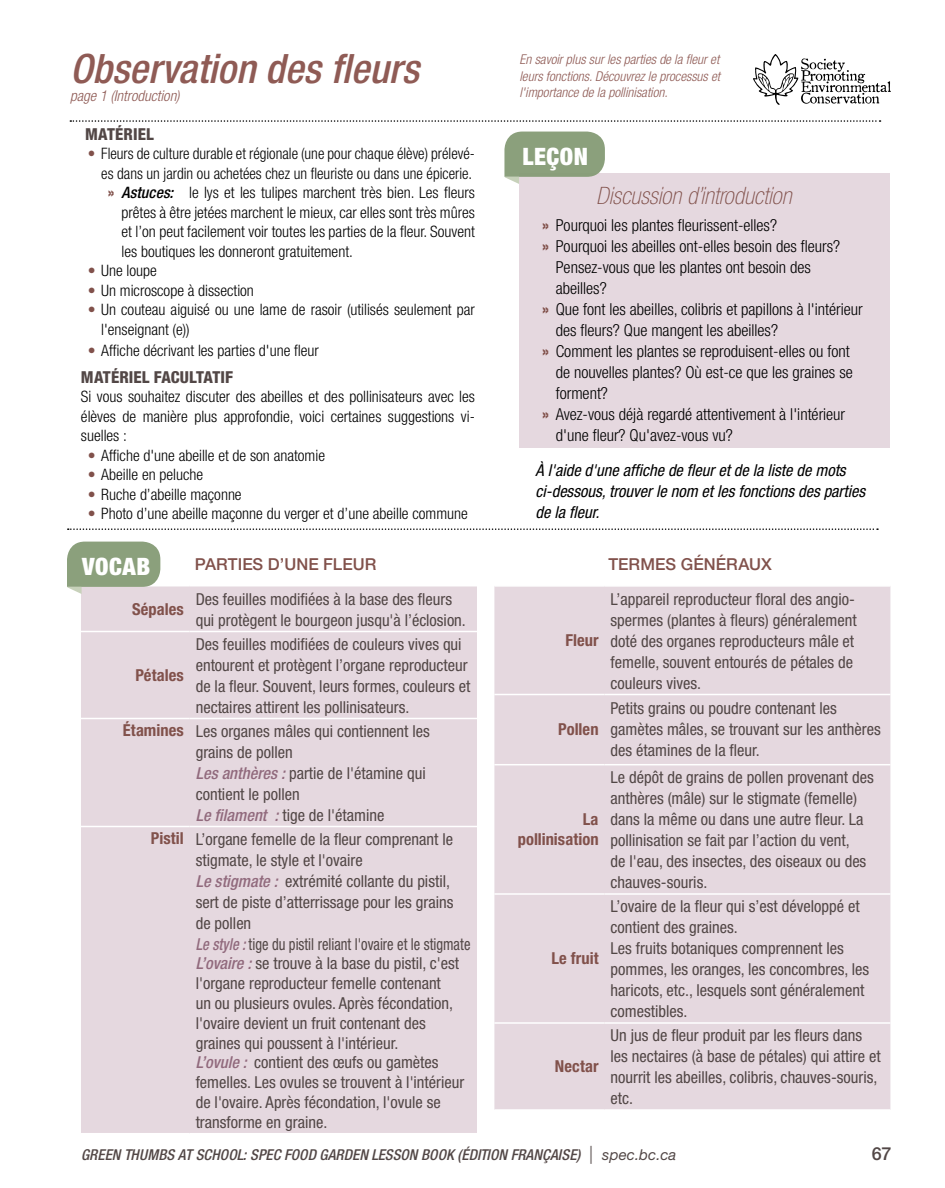
<style>
.page{position:relative;width:945px;height:1188px;background:#fff}
.page>*{position:absolute;margin:0;border:0;box-sizing:border-box;transform-origin:0 0}
.main_title{font:italic 500 condensed 40.5px "Helvetica Neue LT Std";color:#8f5b55}
.intro_and_closure{font:italic 100 condensed 24px "Helvetica Neue LT Std";letter-spacing:.005em;color:#81514b}
.new_headings{font:900 condensed 24px "Helvetica Neue LT Std";letter-spacing:.025em;color:#fff}
.t1{font:500 18px "Helvetica Neue LT Std";color:#524746}
.new_vocab_defns{font:condensed 16.5px/21px "Helvetica Neue LT Std";color:#524746}
.t2{font:300 condensed 16.5px/21px "Helvetica Neue LT Std";color:#000}
.helvetica_47_11pt{font:italic condensed 16.5px/21px "Helvetica Neue LT Std";color:#000}
.vocab_terms{font:700 condensed 16.5px/19.8px "Helvetica Neue LT Std";letter-spacing:.005em;color:#81514b;text-align:right}
.new_vocab_defns-2{font:condensed 16.5px "Helvetica Neue LT Std";color:#524746;scale:.88 1}
.new_subheadings{font:800 condensed 16.5px "Helvetica Neue LT Std";color:#524746}
.medium_all_caps{font:500 16.5px "Helvetica Neue LT Std";color:#81514b}
.vocab_terms-2{font:500 16.5px "Helvetica Neue LT Std";letter-spacing:.005em;color:#81514b}
.helvetica_47_11pt-2{font:300 condensed 15.75px/19.5px "Helvetica Neue LT Std";color:#000;text-align:justify}
.helvetica_47_11pt-3{font:300 condensed 15.75px/19.5px "Helvetica Neue LT Std";color:#000;text-align:right;scale:.96 1}
.t3{font:italic 500 condensed 15px "Helvetica Neue LT Std";letter-spacing:.005em;color:#524746}
.main_title-2{font:italic 300 condensed 15px "Helvetica Neue LT Std";color:#8f5b55}
.helvetica_47_11pt-4{font:italic 300 condensed 13.5px/16.5px "Helvetica Neue LT Std";color:#8f5b55;text-align:justify}
.s1{font-weight:500;color:#81514b}
.s2{font-weight:700;color:#81514b}
.s3{font-weight:500;font-style:italic}
.s4{font-weight:500;font-style:italic;color:#916a7d}
.s5{font-weight:300;font-stretch:normal;font-size:18px}
.s6{font-weight:400;font-stretch:normal}
</style>
<div class="page">
<div style="left:519px;top:174px;width:371px;height:274px;background:#e5d8df"></div>
<svg style="left:753px;top:54px;width:138px;height:51px"></svg>
<svg style="left:70px;top:120px;width:811px;height:2px"></svg>
<svg style="left:68px;top:528px;width:810px;height:2px"></svg>
<div style="left:494px;top:587px;width:396px;height:522px;background:#e5d8df"></div>
<hr style="left:494px;top:694px;width:111px;height:1px;background:#fff">
<hr style="left:605px;top:694px;width:285px;height:1px;background:#fff">
<hr style="left:494px;top:764px;width:111px;height:1px;background:#fff">
<hr style="left:605px;top:764px;width:285px;height:1px;background:#fff">
<hr style="left:494px;top:893px;width:111px;height:2px;background:#fff">
<hr style="left:605px;top:893px;width:285px;height:2px;background:#fff">
<hr style="left:494px;top:1022px;width:111px;height:2px;background:#fff">
<hr style="left:605px;top:1022px;width:285px;height:2px;background:#fff">
<div style="left:81px;top:586px;width:396px;height:547px;background:#e5d8df"></div>
<hr style="left:81px;top:631px;width:109px;height:1px;background:#fff">
<hr style="left:190px;top:631px;width:287px;height:1px;background:#fff">
<hr style="left:81px;top:718px;width:109px;height:1px;background:#fff">
<hr style="left:190px;top:718px;width:287px;height:1px;background:#fff">
<hr style="left:81px;top:826px;width:109px;height:1px;background:#fff">
<hr style="left:190px;top:826px;width:287px;height:1px;background:#fff">
<svg style="left:504px;top:132px;width:101px;height:52px"></svg>
<svg style="left:67px;top:542px;width:93px;height:52px;background:#9bab8e"></svg>
<p class="main_title" style="left:70px;top:44px;width:350px">Observation des fleurs</p>
<p class="main_title-2" style="left:70px;top:87px;width:111px">page 1 (Introduction)</p>
<p class="new_subheadings" style="left:85px;top:123px;width:70px">MATÉRIEL</p>
<p class="helvetica_47_11pt-3" style="left:88px;top:144px;width:405px"><span class="s1">•</span> Fleurs de culture durable et régionale (une pour chaque élève) prélevé&shy;es dans un jardin ou achetées chez un fleuriste ou dans une épicerie.</p>
<p class="helvetica_47_11pt-2" style="left:121px;top:183px;width:355px;text-indent:-14px"><span class="s2">»</span> <span class="s3">Astuces:</span> le lys et les tulipes marchent très bien. Les fleurs prêtes à être jetées marchent le mieux, car elles sont très mûres et l’on peut facilement voir toutes les parties de la fleur. Souvent les boutiques les donneront gratuitement.</p>
<p class="helvetica_47_11pt-2" style="left:88px;top:261px;width:71px"><span class="s1">•</span> Une loupe</p>
<p class="helvetica_47_11pt-2" style="left:88px;top:280px;width:168px"><span class="s1">•</span> Un microscope à dissection</p>
<p class="helvetica_47_11pt-2" style="left:101px;top:300px;width:375px;text-indent:-14px"><span class="s1">•</span> Un couteau aiguisé ou une lame de rasoir (utilisés seulement par l'enseignant (e))</p>
<p class="helvetica_47_11pt-2" style="left:88px;top:340px;width:233px"><span class="s1">•</span> Affiche décrivant les parties d'une fleur</p>
<p class="new_subheadings" style="left:81px;top:366px;width:154px">MATÉRIEL FACULTATIF</p>
<p class="helvetica_47_11pt-2" style="left:81px;top:387px;width:396px">Si vous souhaitez discuter des abeilles et des pollinisateurs avec les élèves de manière plus approfondie, voici certaines suggestions vi&shy;suelles :</p>
<p class="helvetica_47_11pt-2" style="left:88px;top:445px;width:239px"><span class="s1">•</span> Affiche d'une abeille et de son anatomie</p>
<p class="helvetica_47_11pt-2" style="left:88px;top:465px;width:117px"><span class="s1">•</span> Abeille en peluche</p>
<p class="helvetica_47_11pt-2" style="left:88px;top:484px;width:155px"><span class="s1">•</span> Ruche d’abeille maçonne</p>
<p class="helvetica_47_11pt-2" style="left:88px;top:504px;width:382px"><span class="s1">•</span> Photo d’une abeille maçonne du verger et d’une abeille commune</p>
<p class="helvetica_47_11pt-4" style="left:519px;top:52px;width:202px">En savoir plus sur les parties de la fleur et leurs fonctions. Découvrez le processus et l'importance de la pollinisation.</p>
<p class="new_headings" style="left:522px;top:141px;width:67px">LEÇON</p>
<p class="intro_and_closure" style="left:596px;top:182px;width:197px">Discussion d’introduction</p>
<p class="t2" style="left:542px;top:215px;width:236px"><span class="s2">»</span> Pourquoi les plantes fleurissent-elles?</p>
<p class="t2" style="left:556px;top:236px;width:286px;text-indent:-14px"><span class="s2">»</span> Pourquoi les abeilles ont-elles besoin des fleurs?<br>Pensez-vous que les plantes ont besoin des abeilles?</p>
<p class="t2" style="left:556px;top:299px;width:308px;text-indent:-14px"><span class="s2">»</span> Que font les abeilles, colibris et papillons à l'intérieur des fleurs? Que mangent les abeilles?</p>
<p class="t2" style="left:556px;top:341px;width:299px;text-indent:-14px"><span class="s2">»</span> Comment les plantes se reproduisent-elles ou font de nouvelles plantes? Où est-ce que les graines se forment?</p>
<p class="t2" style="left:556px;top:404px;width:291px;text-indent:-14px"><span class="s2">»</span> Avez-vous déjà regardé attentivement à l'intérieur d'une fleur? Qu'avez-vous vu?</p>
<p class="helvetica_47_11pt" style="left:535px;top:460px;width:331px">À l'aide d'une affiche de fleur et de la liste de mots ci-dessous, trouver le nom et les fonctions des parties de la fleur.</p>
<p class="new_headings" style="left:82px;top:552px;width:70px">VOCAB</p>
<p class="medium_all_caps" style="left:195px;top:554px;width:183px">PARTIES D’UNE FLEUR</p>
<p class="vocab_terms-2" style="left:608px;top:554px;width:165px">TERMES GÉNÉRAUX</p>
<p class="vocab_terms" style="left:132px;top:599px;width:53px">Sépales</p>
<p class="new_vocab_defns" style="left:196px;top:588px;width:272px">Des feuilles modifiées à la base des fleurs qui protègent le bourgeon jusqu'à l’éclosion.</p>
<p class="vocab_terms" style="left:135px;top:665px;width:50px">Pétales</p>
<p class="new_vocab_defns" style="left:196px;top:633px;width:276px">Des feuilles modifiées de couleurs vives qui entourent et protègent l’organe reproducteur de la fleur. Souvent, leurs formes, couleurs et nectaires attirent les pollinisateurs.</p>
<p class="vocab_terms" style="left:123px;top:720px;width:62px">Étamines</p>
<p class="new_vocab_defns" style="left:196px;top:720px;width:236px">Les organes mâles qui contiennent les grains de pollen</p>
<p class="new_vocab_defns" style="left:196px;top:762px;width:232px"><span class="s4">Les anthères :</span> partie de l'étamine qui contient le pollen</p>
<p class="new_vocab_defns" style="left:196px;top:804px;width:190px"><span class="s4">Le filament :</span> tige de l'étamine</p>
<p class="vocab_terms" style="left:151px;top:828px;width:34px">Pistil</p>
<p class="new_vocab_defns" style="left:196px;top:828px;width:259px">L’organe femelle de la fleur comprenant le stigmate, le style et l'ovaire</p>
<p class="new_vocab_defns" style="left:196px;top:870px;width:259px"><span class="s4">Le stigmate :</span> extrémité collante du pistil, sert de piste d’atterrissage pour les grains de pollen</p>
<p class="new_vocab_defns-2" style="left:196px;top:934px;width:314px"><span class="s4">Le style :</span> tige du pistil reliant l'ovaire et le stigmate</p>
<p class="new_vocab_defns" style="left:196px;top:953px;width:265px;line-height:19.8px"><span class="s4">L’ovaire :</span> se trouve à la base du pistil, c'est l'organe reproducteur femelle contenant un ou plusieurs ovules. Après fécondation, l'ovaire devient un fruit contenant des graines qui poussent à l'intérieur.</p>
<p class="new_vocab_defns" style="left:196px;top:1052px;width:270px;line-height:19.8px"><span class="s4">L’ovule :</span> contient des œufs ou gamètes femelles. Les ovules se trouvent à l'intérieur de l'ovaire. Après fécondation, l'ovule se transforme en graine.</p>
<p class="vocab_terms" style="left:565px;top:630px;width:35px">Fleur</p>
<p class="vocab_terms" style="left:558px;top:720px;width:42px">Pollen</p>
<p class="vocab_terms" style="left:518px;top:809px;width:82px">La pollinisation</p>
<p class="vocab_terms" style="left:551px;top:948px;width:49px">Le fruit</p>
<p class="vocab_terms" style="left:555px;top:1056px;width:45px">Nectar</p>
<p class="new_vocab_defns" style="left:611px;top:588px;width:248px">L’appareil reproducteur floral des angio&shy;spermes (plantes à fleurs) généralement doté des organes reproducteurs mâle et femelle, souvent entourés de pétales de couleurs vives.</p>
<p class="new_vocab_defns" style="left:611px;top:698px;width:272px">Petits grains ou poudre contenant les gamètes mâles, se trouvant sur les anthères des étamines de la fleur.</p>
<p class="new_vocab_defns" style="left:611px;top:767px;width:265px">Le dépôt de grains de pollen provenant des anthères (mâle) sur le stigmate (femelle) dans la même ou dans une autre fleur. La pollinisation se fait par l’action du vent,<br>de l'eau, des insectes, des oiseaux ou des chauves-souris.</p>
<p class="new_vocab_defns" style="left:611px;top:896px;width:251px">L’ovaire de la fleur qui s’est développé et contient des graines.</p>
<p class="new_vocab_defns" style="left:611px;top:938px;width:260px">Les fruits botaniques comprennent les pommes, les oranges, les concombres, les haricots, etc., lesquels sont généralement comestibles.</p>
<p class="new_vocab_defns" style="left:611px;top:1025px;width:272px">Un jus de fleur produit par les fleurs dans les nectaires (à base de pétales) qui attire et nourrit les abeilles, colibris, chauves-souris, etc.</p>
<p class="t3" style="left:81px;top:1146px;width:597px">GREEN THUMBS AT SCHOOL: SPEC FOOD GARDEN LESSON BOOK (ÉDITION FRANÇAISE) <span class="s5">|</span> <span class="s6">spec.bc.ca</span></p>
<p class="t1" style="left:872px;top:1143px;width:21px">67</p>
</div>
